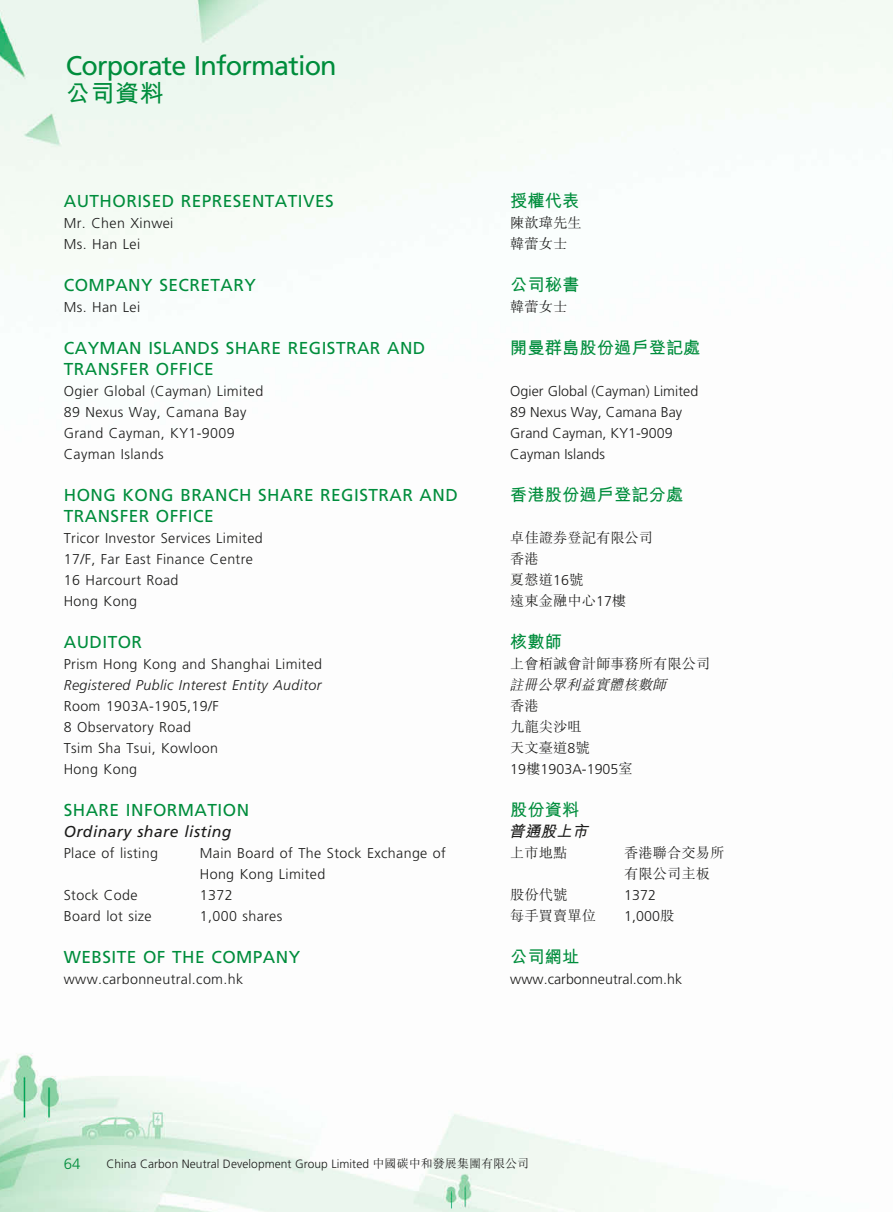
<style>
.page{position:relative;width:893px;height:1212px;background:#fff}
.page>*{position:absolute;margin:0;border:0;box-sizing:border-box;transform-origin:0 0}
.t1{font:27px "Frutiger LT Std";letter-spacing:-.03em;color:#008d3c}
.t2{font:700 24px "M Hei HK";color:#008d3c}
.t3{font:17.25px/21px "Frutiger LT Std";letter-spacing:.025em;color:#008d3c}
.t4{font:700 17.25px "M Hei HK";letter-spacing:.005em;color:#008d3c}
.t5{font:italic 15.75px "Frutiger LT Std";letter-spacing:.025em;color:#1c1c1b}
.t6{font:italic 700 15.75px "M Hei HK";color:#1c1c1b}
.t7{font:300 15px "Frutiger LT Std";color:#008d3c}
.t8{font:300 14.25px/21px "Frutiger LT Std";letter-spacing:.025em;color:#1c1c1b}
.t9{font:300 14.25px/21px "Frutiger LT Std";letter-spacing:.005em;color:#1c1c1b}
.t10{font:300 14.25px/21px "M Sung HK";letter-spacing:.005em;color:#1c1c1b}
.t11{font:italic 300 14.25px "Frutiger LT Std";letter-spacing:.025em;color:#1c1c1b}
.t12{font:italic 300 14.25px "M Sung HK";color:#1c1c1b}
.t13{font:300 12px "Frutiger LT Std";letter-spacing:.005em;color:#1c1c1b}
.s1{font-family:"Frutiger LT Std"}
.s2{font-family:"M Sung HK"}
</style>
<div class="page">
<img style="left:0;top:0;width:893px;height:1212px">
<h1 class="t1" style="left:66px;top:50px;width:272px">Corporate Information</h1>
<h2 class="t2" style="left:66px;top:76px;width:99px">公司資料</h2>
<p class="t3" style="left:64px;top:190px;width:271px">AUTHORISED REPRESENTATIVES</p>
<p class="t8" style="left:64px;top:213px;width:111px">Mr. Chen Xinwei<br>Ms. Han Lei</p>
<p class="t3" style="left:64px;top:274px;width:194px">COMPANY SECRETARY</p>
<p class="t8" style="left:64px;top:297px;width:78px">Ms. Han Lei</p>
<p class="t3" style="left:64px;top:337px;width:363px">CAYMAN ISLANDS SHARE REGISTRAR AND<br>TRANSFER OFFICE</p>
<p class="t8" style="left:64px;top:381px;width:201px">Ogier Global (Cayman) Limited<br>89 Nexus Way, Camana Bay<br>Grand Cayman, KY1-9009<br>Cayman Islands</p>
<p class="t3" style="left:64px;top:484px;width:396px">HONG KONG BRANCH SHARE REGISTRAR AND<br>TRANSFER OFFICE</p>
<p class="t8" style="left:64px;top:528px;width:200px">Tricor Investor Services Limited<br>17/F, Far East Finance Centre<br>16 Harcourt Road<br>Hong Kong</p>
<p class="t3" style="left:64px;top:631px;width:80px">AUDITOR</p>
<p class="t8" style="left:64px;top:654px;width:260px">Prism Hong Kong and Shanghai Limited</p>
<p class="t11" style="left:64px;top:677px;width:259px">Registered Public Interest Entity Auditor</p>
<p class="t8" style="left:64px;top:696px;width:157px">Room 1903A-1905,19/F<br>8 Observatory Road<br>Tsim Sha Tsui, Kowloon<br>Hong Kong</p>
<p class="t3" style="left:64px;top:799px;width:187px">SHARE INFORMATION</p>
<p class="t5" style="left:64px;top:822px;width:169px">Ordinary share listing</p>
<p class="t8" style="left:64px;top:843px;width:96px">Place of listing</p>
<p class="t8" style="left:200px;top:843px;width:248px">Main Board of The Stock Exchange of<br>Hong Kong Limited</p>
<p class="t8" style="left:64px;top:885px;width:75px">Stock Code</p>
<p class="t8" style="left:200px;top:885px;width:34px">1372</p>
<p class="t8" style="left:64px;top:906px;width:89px">Board lot size</p>
<p class="t8" style="left:200px;top:906px;width:84px">1,000 shares</p>
<p class="t3" style="left:64px;top:946px;width:238px">WEBSITE OF THE COMPANY</p>
<p class="t8" style="left:64px;top:969px;width:181px">www.carbonneutral.com.hk</p>
<p class="t4" style="left:510px;top:188px;width:71px">授權代表</p>
<p class="t10" style="left:510px;top:211px;width:73px">陳歆瑋先生韓蕾女士</p>
<p class="t4" style="left:510px;top:272px;width:71px">公司秘書</p>
<p class="t10" style="left:510px;top:295px;width:59px">韓蕾女士</p>
<p class="t4" style="left:510px;top:335px;width:192px">開曼群島股份過戶登記處</p>
<p class="t9" style="left:510px;top:381px;width:190px">Ogier Global (Cayman) Limited<br>89 Nexus Way, Camana Bay<br>Grand Cayman, KY1-9009<br>Cayman Islands</p>
<p class="t4" style="left:510px;top:482px;width:174px">香港股份過戶登記分處</p>
<p class="t10" style="left:510px;top:526px;width:144px">卓佳證券登記有限公司香港<br>夏愨道<span class="s1">16</span>號<br>遠東金融中心<span class="s1">17</span>樓</p>
<p class="t4" style="left:510px;top:629px;width:53px">核數師</p>
<p class="t10" style="left:510px;top:652px;width:202px">上會栢誠會計師事務所有限公司</p>
<p class="t12" style="left:509px;top:674px;width:163px">註冊公眾利益實體核數師</p>
<p class="t10" style="left:510px;top:694px;width:81px">香港<br>九龍尖沙咀天文臺道<span class="s1">8</span>號</p>
<p class="t9" style="left:510px;top:759px;width:124px">19<span class="s2">樓</span>1903A-1905<span class="s2">室</span></p>
<p class="t4" style="left:510px;top:797px;width:71px">股份資料</p>
<p class="t6" style="left:509px;top:820px;width:85px">普通股上市</p>
<p class="t10" style="left:510px;top:841px;width:59px">上市地點</p>
<p class="t10" style="left:624px;top:841px;width:102px">香港聯合交易所有限公司主板</p>
<p class="t10" style="left:510px;top:883px;width:59px">股份代號</p>
<p class="t8" style="left:624px;top:885px;width:33px">1372</p>
<p class="t10" style="left:510px;top:904px;width:87px">每手買賣單位</p>
<p class="t8" style="left:624px;top:906px;width:52px">1,000<span class="s2">股</span></p>
<p class="t4" style="left:510px;top:944px;width:71px">公司網址</p>
<p class="t9" style="left:510px;top:969px;width:174px">www.carbonneutral.com.hk</p>
<p class="t7" style="left:64px;top:1155px;width:18px">64</p>
<p class="t13" style="left:106px;top:1156px;width:424px">China Carbon Neutral Development Group Limited <span class="s2">中國碳中和發展集團有限公司</span></p>
</div>
